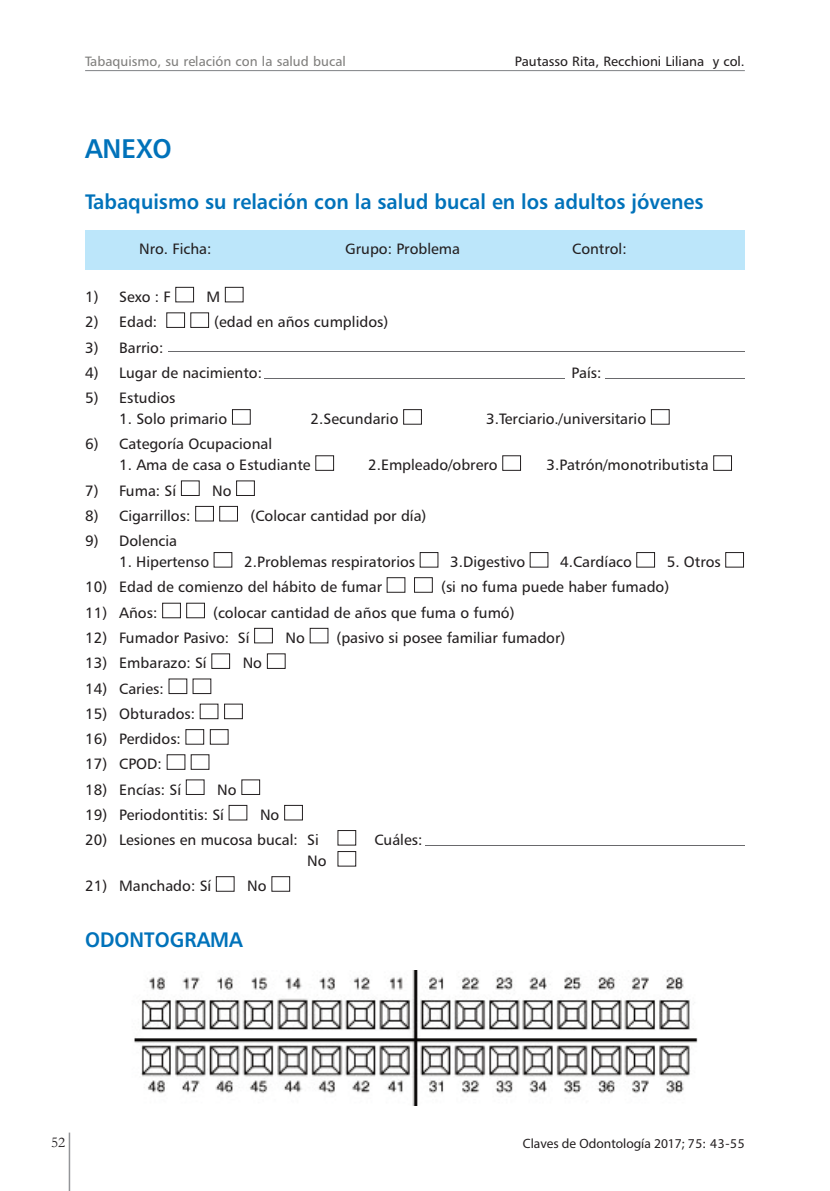
<style>
.page{position:relative;width:830px;height:1191px;background:#fff}
.page>*{position:absolute;margin:0;border:0;box-sizing:border-box;transform-origin:0 0}
.t1{font:27px "Humanist 777 BT Bold B";color:#0072ba;scale:.95 1}
.t2{font:21px "Humanist 777 BT Bold B";color:#0072ba;scale:.95 1}
.t3{font:15px/21px "Humanist 777 BT Roman B";color:#231f20}
.t4{font:15px "Garamond";color:#231f20}
.t5{font:13.5px "Humanist 777 BT Roman B";color:#807f7d}
.t6{font:13.5px "Humanist 777 BT Roman B";color:#231f20}
.t7{font:13.5px "Myriad Pro";color:#231f20}
.s1{color:#fff}
</style>
<div class="page">
<hr style="left:69px;top:1132px;width:1px;height:59px;background:#939598">
<hr style="left:85px;top:70px;width:659px;height:1px;background:#808285">
<div style="left:85px;top:230px;width:659px;height:39px;background:#bce6fa"></div>
<img style="left:134px;top:970px;width:564px;height:135px">
<hr style="left:168px;top:351px;width:576px;height:1px;background:#69696c">
<hr style="left:265px;top:378px;width:299px;height:1px;background:#69696c">
<hr style="left:605px;top:378px;width:139px;height:1px;background:#69696c">
<hr style="left:425px;top:844px;width:319px;height:1px;background:#69696c">
<p class="t5" style="left:85px;top:56px;width:262px">Tabaquismo, su relación con la salud bucal</p>
<p class="t6" style="left:514px;top:56px;width:231px">Pautasso Rita, Recchioni Liliana y col.</p>
<h1 class="t1" style="left:85px;top:138px;width:93px">ANEXO</h1>
<h2 class="t2" style="left:85px;top:194px;width:652px">Tabaquismo su relación con la salud bucal en los adultos jóvenes</h2>
<p class="t3" style="left:139px;top:240px;width:74px">Nro. Ficha:</p>
<p class="t3" style="left:345px;top:240px;width:116px">Grupo: Problema</p>
<p class="t3" style="left:572px;top:240px;width:56px">Control:</p>
<p class="t3" style="left:85px;top:287px;width:160px">1) Sexo:F<span class="s1">■</span> M<span class="s1">■</span></p>
<p class="t3" style="left:85px;top:313px;width:304px">2) Edad: <span class="s1">■</span> <span class="s1">■</span> (edad en años cumplidos)</p>
<p class="t3" style="left:85px;top:338px;width:80px">3) Barrio:</p>
<p class="t3" style="left:85px;top:363px;width:178px">4) Lugar de nacimiento:</p>
<p class="t3" style="left:571px;top:363px;width:31px">País:</p>
<p class="t3" style="left:85px;top:388px;width:92px">5) Estudios</p>
<p class="t3" style="left:119px;top:409px;width:133px">1. Solo primario <span class="s1">■</span></p>
<p class="t3" style="left:310px;top:409px;width:113px">2.Secundario <span class="s1">■</span></p>
<p class="t3" style="left:486px;top:409px;width:185px">3.Terciario./universitario <span class="s1">■</span></p>
<p class="t3" style="left:85px;top:435px;width:188px">6) Categoría Ocupacional</p>
<p class="t3" style="left:119px;top:456px;width:217px">1. Ama de casa o Estudiante <span class="s1">■</span></p>
<p class="t3" style="left:368px;top:456px;width:365px">2.Empleado/obrero <span class="s1">■</span> 3.Patrón/monotributista <span class="s1">■</span></p>
<p class="t3" style="left:85px;top:481px;width:171px">7) Fuma: Sí <span class="s1">■</span> No <span class="s1">■</span></p>
<p class="t3" style="left:85px;top:506px;width:342px">8) Cigarrillos: <span class="s1">■</span> <span class="s1">■</span> (Colocar cantidad por día)</p>
<p class="t3" style="left:85px;top:531px;width:94px">9) Dolencia</p>
<p class="t3" style="left:119px;top:552px;width:626px">1. Hipertenso <span class="s1">■</span> 2.Problemas respiratorios <span class="s1">■</span> 3.Digestivo <span class="s1">■</span> 4.Cardíaco <span class="s1">■</span> 5. Otros <span class="s1">■</span></p>
<p class="t3" style="left:85px;top:578px;width:585px">10) Edad de comienzo del hábito de fumar <span class="s1">■</span> <span class="s1">■</span> (si no fuma puede haber fumado)</p>
<p class="t3" style="left:85px;top:603px;width:431px">11) Años: <span class="s1">■</span> <span class="s1">■</span> (colocar cantidad de años que fuma o fumó)</p>
<p class="t3" style="left:85px;top:628px;width:481px">12) Fumador Pasivo: Sí <span class="s1">■</span> No <span class="s1">■</span> (pasivo si posee familiar fumador)</p>
<p class="t3" style="left:85px;top:653px;width:202px">13) Embarazo: Sí <span class="s1">■</span> No <span class="s1">■</span></p>
<p class="t3" style="left:85px;top:679px;width:128px">14) Caries: <span class="s1">■</span> <span class="s1">■</span></p>
<p class="t3" style="left:85px;top:704px;width:159px">15) Obturados: <span class="s1">■</span> <span class="s1">■</span></p>
<p class="t3" style="left:85px;top:729px;width:145px">16) Perdidos: <span class="s1">■</span> <span class="s1">■</span></p>
<p class="t3" style="left:85px;top:754px;width:126px">17) CPOD: <span class="s1">■</span> <span class="s1">■</span></p>
<p class="t3" style="left:85px;top:780px;width:177px">18) Encías: Sí <span class="s1">■</span> No <span class="s1">■</span></p>
<p class="t3" style="left:85px;top:805px;width:219px">19) Periodontitis: Sí <span class="s1">■</span> No <span class="s1">■</span></p>
<p class="t3" style="left:307px;top:830px;width:117px;text-indent:-222px">20) Lesiones en mucosa bucal: Si <span class="s1">■</span> Cuáles:<br>No <span class="s1">■</span></p>
<p class="t3" style="left:85px;top:876px;width:207px">21) Manchado: Sí <span class="s1">■</span> No <span class="s1">■</span></p>
<h2 class="t2" style="left:85px;top:931px;width:167px">ODONTOGRAMA</h2>
<p class="t4" style="left:51px;top:1133px;width:16px">52</p>
<p class="t7" style="left:522px;top:1138px;width:223px">Claves de Odontología 2017; 75: 43-55</p>
</div>
